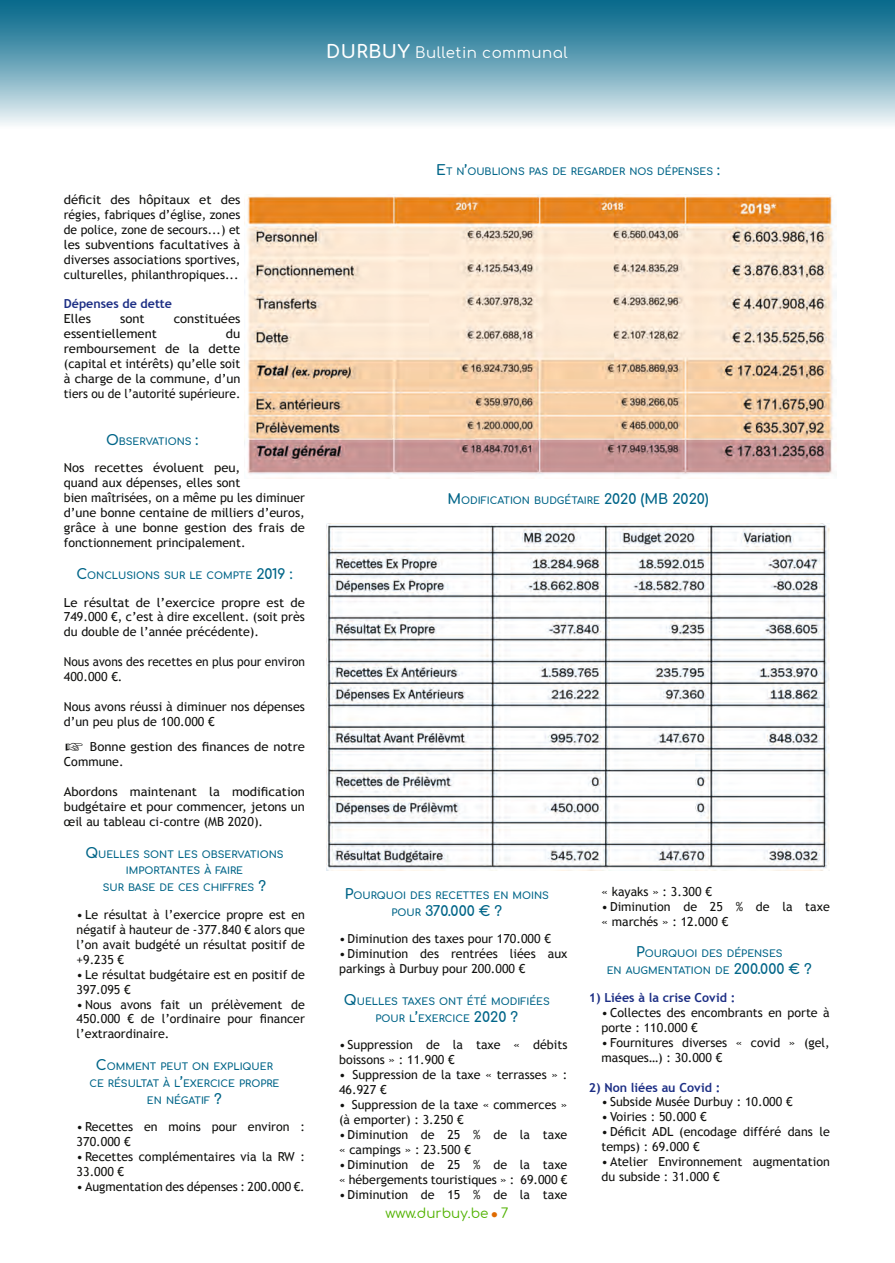
<style>
.page{position:relative;width:895px;height:1263px;background:#fff}
.page>*{position:absolute;margin:0;border:0;box-sizing:border-box;transform-origin:0 0}
.t1{font:15px "Comfortaa";letter-spacing:.03em;color:#fff}
.t2{font:700 13.95px "Comfortaa";letter-spacing:-.01em;color:#006588}
.t3{font:13.5px "Comfortaa";color:#51b200}
.t4{font:12.45px/15px "Trebuchet MS";color:#11110f}
.t5{font:12.45px/15px "Trebuchet MS";color:#11110f;text-align:justify;scale:1.05 1}
.t6{font:700 12.45px "Trebuchet MS";color:#1c2e84}
.t7{font:12.45px/15px "Trebuchet MS";color:#11110f;scale:.96 1}
.t8{font:700 9.75px/16.8px "Comfortaa";color:#006588;text-align:center}
.s1{font-weight:700;font-size:18px}
.s2{font-size:13.95px}
.s3{font-size:9.75px}
.s4{color:#df6a00}
</style>
<div class="page">
<div style="left:0;top:0;width:894px;height:131px;background:linear-gradient(to bottom,#005f83,#f5f9fa)"></div>
<img style="left:247px;top:195px;width:589px;height:283px">
<img style="left:326px;top:523px;width:503px;height:347px">
<p class="t1" style="left:326px;top:39px;width:243px"><span class="s1">DURBUY</span> Bulletin communal</p>
<p class="t5" style="left:64px;top:192px;width:170px">déficit des hôpitaux et des régies, fabriques d’église, zones de police, zone de secours...) et les subventions facultatives à diverses associations sportives, culturelles, philanthropiques...</p>
<p class="t6" style="left:64px;top:296px;width:110px">Dépenses de dette</p>
<p class="t5" style="left:64px;top:312px;width:27px">Elles</p>
<p class="t5" style="left:120px;top:312px;width:25px">sont</p>
<p class="t5" style="left:174px;top:312px;width:65px">constituées</p>
<p class="t5" style="left:64px;top:326px;width:90px">essentiellement</p>
<p class="t5" style="left:64px;top:326px;width:170px;text-indent:162px">du remboursement de la dette (capital et intérêts) qu’elle soit à charge de la commune, d’un tiers ou de l’autorité supérieure.</p>
<p class="t8" style="left:106px;top:431px;width:94px"><span class="s2">O</span> BSERVATIONS <span class="s2">:</span></p>
<p class="t5" style="left:64px;top:461px;width:231px;text-align:left">Nos recettes évoluent peu,<br>quand aux dépenses, elles sont<br>bien maîtrisées, on a même pu les diminuer d’une bonne centaine de milliers d’euros, grâce à une bonne gestion des frais de fonctionnement principalement.</p>
<p class="t8" style="left:76px;top:565px;width:217px"><span class="s2">C</span>ONCLUSIONS SUR LE COMPTE <span class="s2">2019 :</span></p>
<p class="t5" style="left:64px;top:595px;width:231px">Le résultat de l’exercice propre est de 749.000 €, c’est à dire excellent. (soit près du double de l’année précédente).</p>
<p class="t7" style="left:64px;top:654px;width:252px">Nous avons des recettes en plus pour environ<br>400.000 €.</p>
<p class="t4" style="left:64px;top:699px;width:242px">Nous avons réussi à diminuer nos dépenses d’un peu plus de 100.000 €</p>
<p class="t5" style="left:64px;top:739px;width:231px">☞ Bonne gestion des finances de notre<br>Commune.</p>
<p class="t5" style="left:64px;top:784px;width:231px">Abordons maintenant la modification budgétaire et pour commencer, jetons un œil au tableau ci-contre (MB 2020).</p>
<p class="t8" style="left:85px;top:844px;width:199px"><span class="s2">Q</span>UELLES SONT LES OBSERVATIONS<br>IMPORTANTES À FAIRE<br>SUR BASE DE CES CHIFFRES <span class="s2">?</span></p>
<p class="t4" style="left:77px;top:907px;width:230px;text-align:justify">• Le résultat à l’exercice propre est en négatif à hauteur de -377.840 € alors que l’on avait budgété un résultat positif de +9.235 €</p>
<p class="t4" style="left:77px;top:967px;width:230px">• Le résultat budgétaire est en positif de<br>397.095 €</p>
<p class="t4" style="left:77px;top:997px;width:230px;text-align:justify">• Nous avons fait un prélèvement de 450.000 € de l’ordinaire pour financer l’extraordinaire.</p>
<p class="t8" style="left:89px;top:1057px;width:191px"><span class="s2">C</span>OMMENT PEUT ON EXPLIQUER<br>CE RÉSULTAT À L<span class="s2">’</span>EXERCICE PROPRE<br>EN NÉGATIF <span class="s2">?</span></p>
<p class="t4" style="left:77px;top:1119px;width:230px">• Recettes en moins pour environ :<br>370.000 €</p>
<p class="t4" style="left:77px;top:1149px;width:230px">• Recettes complémentaires via la RW :<br>33.000 €</p>
<p class="t4" style="left:77px;top:1179px;width:230px">• Augmentation des dépenses : 200.000 €.</p>
<p class="t8" style="left:436px;top:162px;width:285px"><span class="s2">E</span>T N<span class="s2">’</span>OUBLIONS PAS DE REGARDER NOS DÉPENSES <span class="s2">:</span></p>
<p class="t8" style="left:447px;top:491px;width:263px"><span class="s2">M</span> ODIFICATION BUDGÉTAIRE <span class="s2">2020 (MB 2020)</span></p>
<p class="t8" style="left:344px;top:885px;width:206px"><span class="s2">P</span>OURQUOI DES RECETTES EN MOINS</p>
<p class="t2" style="left:391px;top:898px;width:112px"><span class="s3">POUR</span> 370.000 € ?</p>
<p class="t4" style="left:339px;top:931px;width:213px">• Diminution des taxes pour 170.000 €</p>
<p class="t4" style="left:339px;top:946px;width:230px">• Diminution des rentrées liées aux parkings à Durbuy pour 200.000 €</p>
<p class="t8" style="left:344px;top:991px;width:207px"><span class="s2">Q</span> UELLES TAXES ONT ÉTÉ MODIFIÉES<br>POUR L<span class="s2">’</span>EXERCICE <span class="s2">2020 ?</span></p>
<p class="t4" style="left:339px;top:1037px;width:230px">• Suppression de la taxe « débits boissons » : 11.900 €</p>
<p class="t4" style="left:339px;top:1067px;width:230px">• Suppression de la taxe « terrasses » :<br>46.927 €</p>
<p class="t4" style="left:339px;top:1097px;width:230px">• Suppression de la taxe « commerces » (à emporter) : 3.250 €</p>
<p class="t4" style="left:339px;top:1127px;width:230px">• Diminution de 25 % de la taxe « campings » : 23.500 €</p>
<p class="t4" style="left:339px;top:1157px;width:230px">• Diminution de 25 % de la taxe « hébergements touristiques » : 69.000 €</p>
<p class="t4" style="left:339px;top:1187px;width:230px">• Diminution de 15 % de la taxe</p>
<p class="t3" style="left:385px;top:1200px;width:124px">www.durbuy.be <span class="s4">●</span> 7</p>
<p class="t4" style="left:601px;top:884px;width:112px">« kayaks » : 3.300 €</p>
<p class="t4" style="left:601px;top:899px;width:230px">• Diminution de 25 % de la taxe « marchés » : 12.000 €</p>
<p class="t8" style="left:606px;top:944px;width:206px"><span class="s2">P</span>OURQUOI DES DÉPENSES<br>EN AUGMENTATION DE <span class="s2">200.000 € ?</span></p>
<p class="t6" style="left:588px;top:989px;width:148px">1) Liées à la crise Covid :</p>
<p class="t4" style="left:601px;top:1005px;width:230px">• Collectes des encombrants en porte à porte : 110.000 €</p>
<p class="t4" style="left:601px;top:1035px;width:230px">• Fournitures diverses « covid » (gel, masques…) : 30.000 €</p>
<p class="t6" style="left:588px;top:1079px;width:133px">2) Non liées au Covid :</p>
<p class="t4" style="left:601px;top:1094px;width:192px">• Subside Musée Durbuy : 10.000 €</p>
<p class="t4" style="left:601px;top:1109px;width:106px">• Voiries : 50.000 €</p>
<p class="t4" style="left:601px;top:1124px;width:230px">• Déficit ADL (encodage différé dans le temps) : 69.000 €</p>
<p class="t4" style="left:601px;top:1154px;width:230px">• Atelier Environnement augmentation du subside : 31.000 €</p>
</div>
